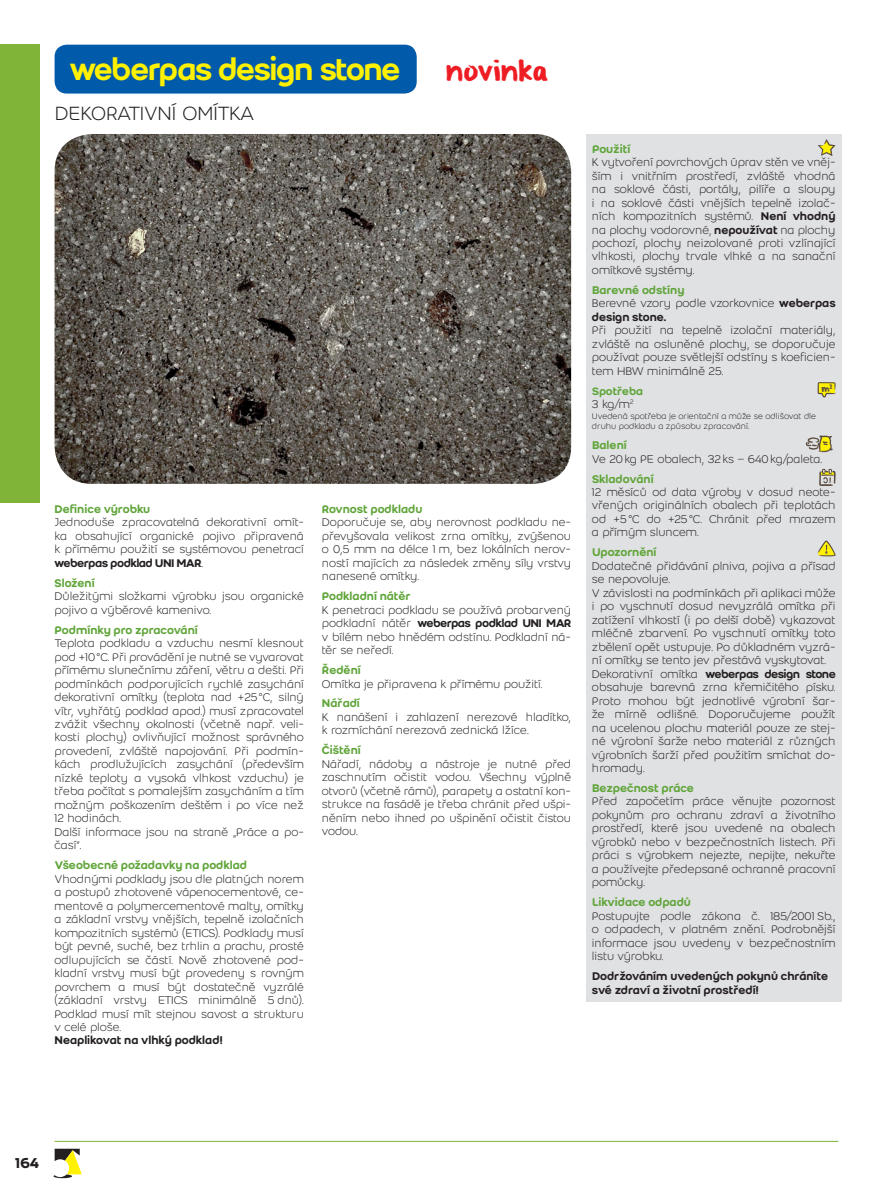
<style>
.page{position:relative;width:893px;height:1191px;background:#fff}
.page>*{position:absolute;margin:0;border:0;box-sizing:border-box;transform-origin:0 0}
.t1{font:33.07px "Weber Name";color:#fff101}
.t2{font:22.75px "Weber Brush";letter-spacing:.03em;color:#ee1d23}
.t3{font:300 21px "Weber";letter-spacing:-.015em;color:#231f20}
.t4{font:500 15.75px "Weber";color:#231f20}
.t5{font:300 12.25px/13.5px "Weber";color:#231f20;text-align:justify}
.t6{font:500 12.25px "Weber";color:#60a53a}
.t7{font:12.25px "Weber Name";color:#231f20}
.t8{font:500 12.25px/13.5px "Weber";color:#231f20}
.t9{font:500 11.9px "Weber";color:#60a53a}
.t10{font:300 8.92px/10.5px "Weber";color:#231f20}
.t11{font:7.52px "Weber Brush";color:#594b3f}
.s1{font-family:"Weber";font-weight:300}
.s2{font-weight:500}
.s3{font-weight:500;color:#60a53a}
</style>
<div class="page">
<svg style="left:53px;top:1148px;width:29px;height:30px"></svg>
<hr style="left:55px;top:1141px;width:783px;height:1px;background:#7fb438">
<div style="left:0;top:45px;width:40px;height:458px;background:#7fb438"></div>
<div style="left:55px;top:45px;width:362px;height:49px;background:#015aaa;border-radius:12px"></div>
<div style="left:586px;top:134px;width:255px;height:867px;background:#e0e1e3"></div>
<svg style="left:818px;top:139px;width:17px;height:17px"></svg>
<svg style="left:818px;top:382px;width:17px;height:15px"></svg>
<svg style="left:806px;top:435px;width:27px;height:17px"></svg>
<svg style="left:819px;top:469px;width:16px;height:17px"></svg>
<svg style="left:818px;top:540px;width:17px;height:16px"></svg>
<img style="left:55px;top:134px;width:516px;height:350px;border-radius:37px">
<h1 class="t1" style="left:70px;top:58px;width:332px">-pas design stone</h1>
<h2 class="t2" style="left:446px;top:60px;width:103px">novinka</h2>
<h3 class="t3" style="left:55px;top:105px;width:201px">DEKORATIVNÍ OMÍTKA</h3>
<p class="t6" style="left:55px;top:504px;width:97px">Definice výrobku</p>
<p class="t5" style="left:55px;top:516px;width:251px">Jednoduše zpracovatelná dekorativní omít&shy;ka obsahující organické pojivo připravená k přímému použití se systémovou penetrací</p>
<p class="t7" style="left:55px;top:558px;width:150px">weberpas podklad UNI MAR<span class="s1">.</span></p>
<p class="t6" style="left:55px;top:578px;width:42px">Složení</p>
<p class="t5" style="left:55px;top:590px;width:251px">Důležitými složkami výrobku jsou organické pojivo a výběrové kamenivo.</p>
<p class="t6" style="left:55px;top:625px;width:145px">Podmínky pro zpracování</p>
<p class="t5" style="left:55px;top:637px;width:251px;text-align:left">Teplota podkladu a vzduchu nesmí klesnout pod +10 °C. Při provádění je nutné se vyvarovat přímému slunečnímu záření, větru a dešti. Při podmínkách podporujících rychlé zasychání dekorativní omítky (teplota nad +25 °C, silný vítr, vyhřátý podklad apod.) musí zpracovatel zvážit všechny okolnosti (včetně např. veli&shy;kosti plochy) ovlivňující možnost správného provedení, zvláště napojování. Při podmín&shy;kách prodlužujících zasychání (především nízké teploty a vysoká vlhkost vzduchu) je třeba počítat s pomalejším zasycháním a tím možným poškozením deštěm i po více než 12 hodinách.<br>Další informace jsou na straně „Práce a po&shy;časí“.</p>
<p class="t6" style="left:55px;top:860px;width:194px">Všeobecné požadavky na podklad</p>
<p class="t5" style="left:55px;top:873px;width:251px">Vhodnými podklady jsou dle platných norem a postupů zhotovené vápenocementové, ce&shy;mentové a polymercementové malty, omítky a základní vrstvy vnějších, tepelně izolačních kompozitních systémů (ETICS). Podklady musí být pevné, suché, bez trhlin a prachu, prosté odlupujících se částí. Nově zhotovené pod&shy;kladní vrstvy musí být provedeny s rovným povrchem a musí být dostatečně vyzrálé (základní vrstvy ETICS minimálně 5 dnů).<br>Podklad musí mít stejnou savost a strukturu v celé ploše.</p>
<p class="t8" style="left:55px;top:1034px;width:170px">Neaplikovat na vlhký podklad!</p>
<p class="t6" style="left:322px;top:504px;width:102px">Rovnost podkladu</p>
<p class="t5" style="left:322px;top:516px;width:251px">Doporučuje se, aby nerovnost podkladu ne&shy;převyšovala velikost zrna omítky, zvýšenou o 0,5 mm na délce 1 m, bez lokálních nerov&shy;ností majících za následek změny síly vrstvy nanesené omítky.</p>
<p class="t6" style="left:322px;top:592px;width:90px">Podkladní nátěr</p>
<p class="t5" style="left:322px;top:604px;width:251px">K penetraci podkladu se používá probarvený</p>
<p class="t7" style="left:322px;top:619px;width:251px"><span class="s1">podkladní nátěr</span> weberpas podklad UNI MAR</p>
<p class="t5" style="left:322px;top:631px;width:251px">v bílém nebo hnědém odstínu. Podkladní ná&shy;těr se neředí.</p>
<p class="t6" style="left:322px;top:665px;width:40px">Ředění</p>
<p class="t5" style="left:322px;top:677px;width:222px">Omítka je připravena k přímému použití.</p>
<p class="t6" style="left:322px;top:699px;width:39px">Nářadí</p>
<p class="t5" style="left:322px;top:711px;width:251px">K nanášení i zahlazení nerezové hladítko, k rozmíchání nerezová zednická lžíce.</p>
<p class="t6" style="left:322px;top:746px;width:40px">Čištění</p>
<p class="t5" style="left:322px;top:758px;width:251px">Nářadí, nádoby a nástroje je nutné před zaschnutím očistit vodou. Všechny výplně otvorů (včetně rámů), parapety a ostatní kon&shy;strukce na fasádě je třeba chránit před ušpi&shy;něním nebo ihned po ušpinění očistit čistou vodou.</p>
<p class="t6" style="left:592px;top:144px;width:40px">Použití</p>
<p class="t5" style="left:592px;top:156px;width:245px">K vytvoření povrchových úprav stěn ve vněj&shy;ším i vnitřním prostředí, zvláště vhodná na soklové části, portály, pilíře a sloupy i na soklové části vnějších tepelně izolač&shy;ních kompozitních systémů. <span class="s2">Není vhodný </span>na plochy vodorovné, <span class="s2">nepoužívat</span> na plochy pochozí, plochy neizolované proti vzlínající vlhkosti, plochy trvale vlhké a na sanační omítkové systémy.</p>
<p class="t5" style="left:592px;top:284px;width:245px;text-align:left"><span class="s3">Barevné odstíny<br></span>Berevné vzory podle vzorkovnice <span class="s2">weberpas design stone.</span></p>
<p class="t5" style="left:592px;top:324px;width:245px">Při použití na tepelně izolační materiály, zvláště na osluněné plochy, se doporučuje používat pouze světlejší odstíny s koeficien&shy;tem HBW minimálně 25.</p>
<p class="t9" style="left:592px;top:386px;width:53px">Spotřeba</p>
<p class="t11" style="left:822px;top:385px;width:13px">m<sup>2</sup></p>
<p class="t5" style="left:592px;top:398px;width:43px">3 kg/m<sup>2</sup></p>
<p class="t10" style="left:592px;top:411px;width:226px">Uvedená spotřeba je orientační a může se odlišovat dle druhu podkladu a způsobu zpracování.</p>
<p class="t6" style="left:592px;top:440px;width:36px">Balení</p>
<p class="t5" style="left:592px;top:453px;width:232px">Ve 20 kg PE obalech, 32 ks – 640 kg/paleta.</p>
<p class="t6" style="left:592px;top:474px;width:63px">Skladování</p>
<p class="t5" style="left:592px;top:486px;width:245px">12 měsíců od data výroby v dosud neote&shy;vřených originálních obalech při teplotách od +5 °C do +25 °C. Chránit před mrazem a přímým sluncem.</p>
<p class="t6" style="left:592px;top:548px;width:66px">Upozornění</p>
<p class="t5" style="left:592px;top:560px;width:245px;text-align:left">Dodatečné přidávání plniva, pojiva a přísad se nepovoluje.<br>V závislosti na podmínkách při aplikaci může i po vyschnutí dosud nevyzrálá omítka při zatížení vlhkostí (i po delší době) vykazovat mléčné zbarvení. Po vyschnutí omítky toto zbělení opět ustupuje. Po důkladném vyzrá&shy;ní omítky se tento jev přestává vyskytovat.</p>
<p class="t7" style="left:592px;top:669px;width:245px"><span class="s1">Dekorativní omítka</span> weberpas design stone</p>
<p class="t5" style="left:592px;top:681px;width:245px">obsahuje barevná zrna křemičitého písku.<br>Proto mohou být jednotlivé výrobní šar&shy;že mírně odlišné. Doporučujeme použít na ucelenou plochu materiál pouze ze stej&shy;né výrobní šarže nebo materiál z různých výrobních šarží před použitím smíchat do&shy;hromady.</p>
<p class="t6" style="left:592px;top:783px;width:103px">Bezpečnost práce</p>
<p class="t5" style="left:592px;top:795px;width:245px">Před započetím práce věnujte pozornost pokynům pro ochranu zdraví a životního prostředí, které jsou uvedené na obalech výrobků nebo v bezpečnostních listech. Při práci s výrobkem nejezte, nepijte, nekuřte a používejte předepsané ochranné pracovní pomůcky.</p>
<p class="t6" style="left:592px;top:897px;width:100px">Likvidace odpadů</p>
<p class="t5" style="left:592px;top:910px;width:245px">Postupujte podle zákona č. 185/2001 Sb., o odpadech, v platném znění. Podrobnější informace jsou uvedeny v bez peč nostním listu výrobku.</p>
<p class="t8" style="left:592px;top:970px;width:238px">Dodržováním uvedených pokynů chráníte své zdraví a životní prostředí!</p>
<p class="t4" style="left:15px;top:1157px;width:25px">164</p>
</div>
